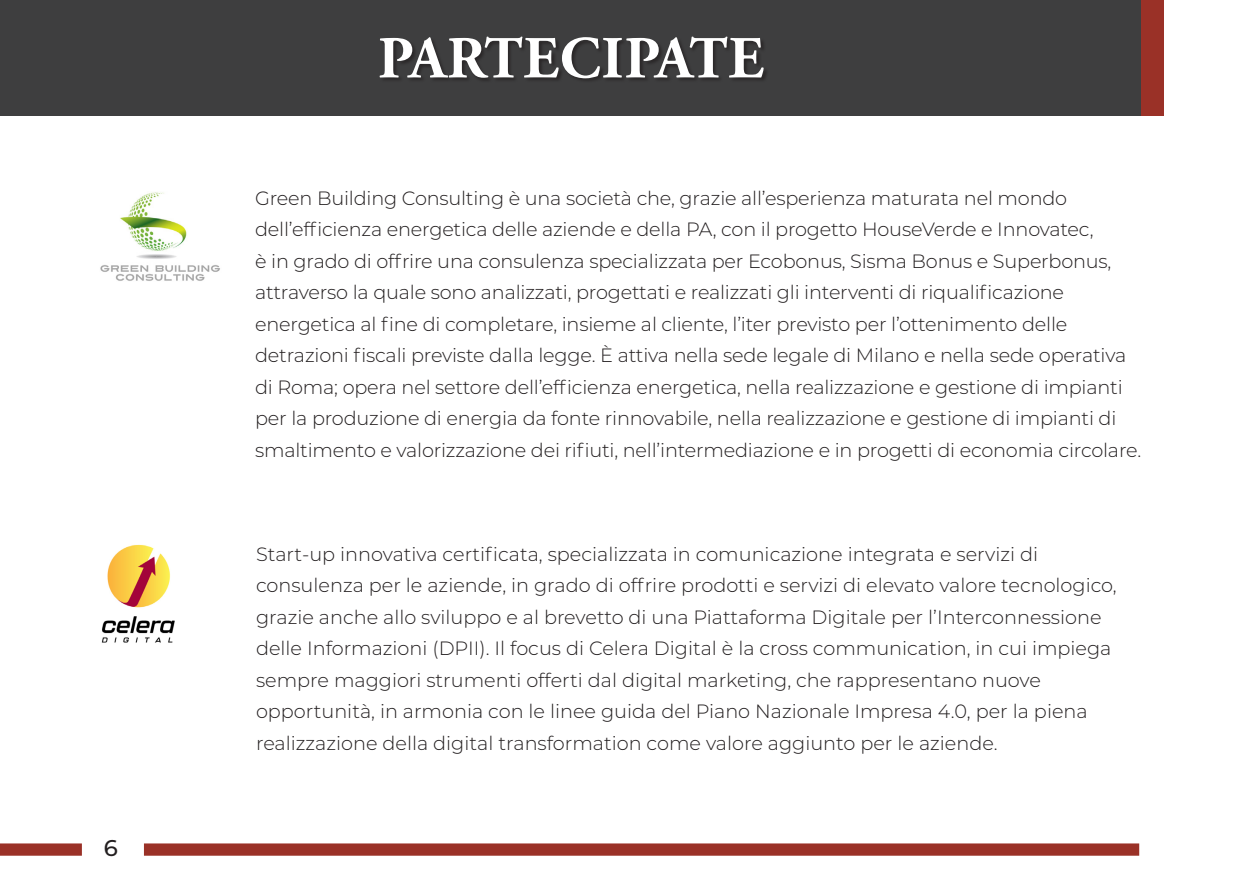
<style>
.page{position:relative;width:1241px;height:893px;background:#fff}
.page>*{position:absolute;margin:0;border:0;box-sizing:border-box;transform-origin:0 0}
.t1{font:700 59.5px "Adobe Garamond Pro";letter-spacing:.015em;color:#fff}
.t2{font:500 22.75px "Montserrat";color:#231f20}
.t3{font:300 19.25px/31.5px "Montserrat";letter-spacing:-.01em;color:#231f20}
</style>
<div class="page">
<div style="left:144px;top:843px;width:994px;height:13px;background:#9a3127"></div>
<div style="left:0;top:843px;width:82px;height:13px;background:#9a3127"></div>
<div style="left:0;top:0;width:1141px;height:115px;background:#3e3e3f"></div>
<div style="left:379px;top:37px;width:390px;height:46px;background:#231f20;opacity:.75"></div>
<div style="left:1141px;top:0;width:22px;height:115px;background:#9a3127"></div>
<img style="left:101px;top:544px;width:74px;height:99px">
<img style="left:100px;top:192px;width:120px;height:89px">
<p class="t2" style="left:104px;top:832px;width:16px">6</p>
<h1 class="t1" style="left:378px;top:24px;width:387px">PARTECIPATE</h1>
<p class="t3" style="left:255px;top:181px;width:887px">Green Building Consulting è una società che, grazie all’esperienza maturata nel mondo dell’efficienza energetica delle aziende e della PA, con il progetto HouseVerde e Innovatec,<br>è in grado di offrire una consulenza specializzata per Ecobonus, Sisma Bonus e Superbonus, attraverso la quale sono analizzati, progettati e realizzati gli interventi di riqualificazione energetica al fine di completare, insieme al cliente, l’iter previsto per l’ottenimento delle detrazioni fiscali previste dalla legge. È attiva nella sede legale di Milano e nella sede operativa di Roma; opera nel settore dell’efficienza energetica, nella realizzazione e gestione di impianti per la produzione di energia da fonte rinnovabile, nella realizzazione e gestione di impianti di smaltimento e valorizzazione dei rifiuti, nell’intermediazione e in progetti di economia circolare.</p>
<p class="t3" style="left:256px;top:538px;width:862px">Start-up innovativa certificata, specializzata in comunicazione integrata e servizi di consulenza per le aziende, in grado di offrire prodotti e servizi di elevato valore tecnologico, grazie anche allo sviluppo e al brevetto di una Piattaforma Digitale per l’Interconnessione delle Informazioni (DPII). Il focus di Celera Digital è la cross communication, in cui impiega sempre maggiori strumenti offerti dal digital marketing, che rappresentano nuove opportunità, in armonia con le linee guida del Piano Nazionale Impresa 4.0, per la piena realizzazione della digital transformation come valore aggiunto per le aziende.</p>
</div>
